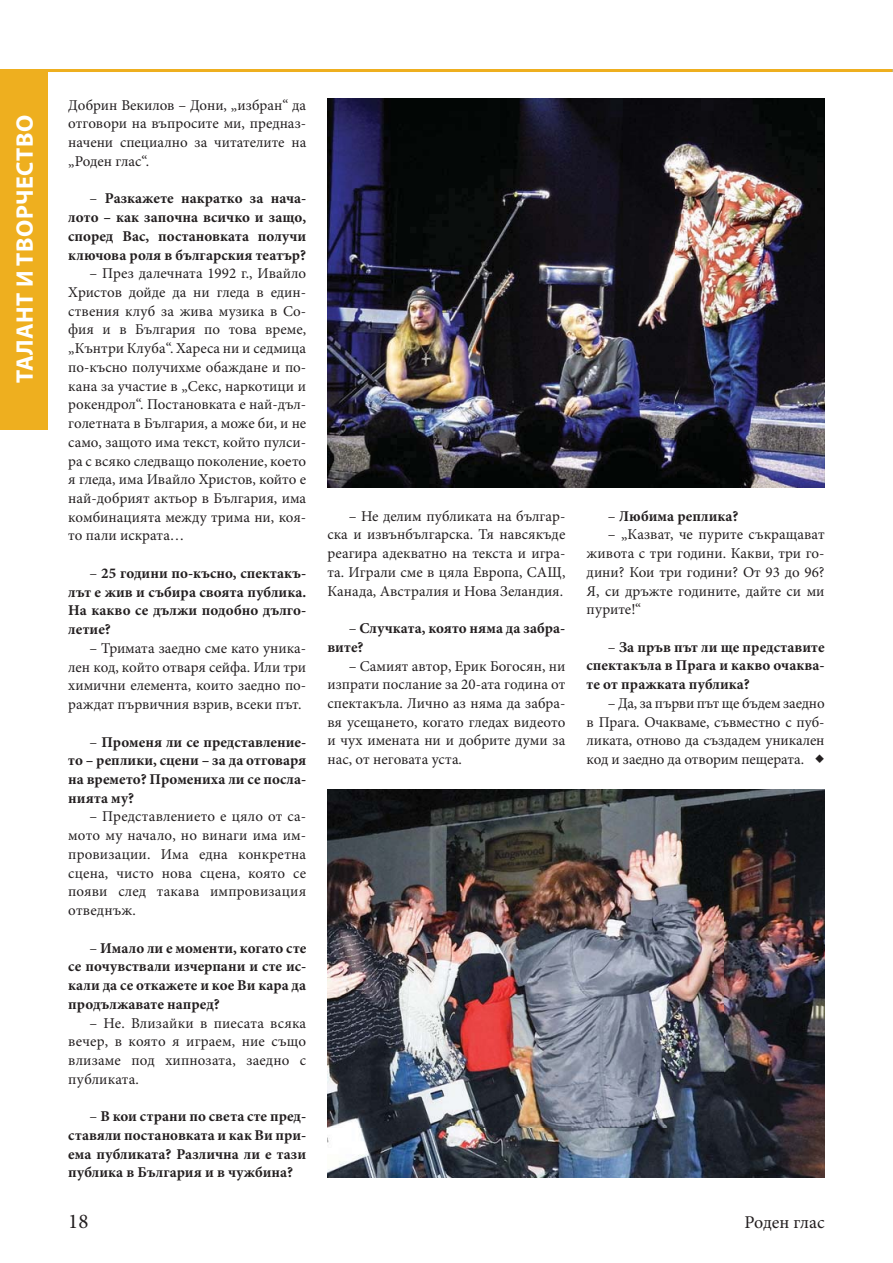
<style>
.page{position:relative;width:893px;height:1263px;background:#fff}
.page>*{position:absolute;margin:0;border:0;box-sizing:border-box;transform-origin:0 0}
.t1{font:700 24px "Myriad Pro";letter-spacing:.02em;color:#fff}
.t2{font:21px "Minion Pro";color:#231f20}
.t3{font:18px "Minion Pro";letter-spacing:-.005em;color:#231f20}
.t4{font:15px/18.8px "Minion Pro";color:#231f20;text-align:justify}
.t5{font:700 15px/18.8px "Minion Pro";color:#231f20;text-align:justify}
.s1{font-weight:400}
.s2{font-size:21px}
</style>
<div class="page">
<div style="left:0;top:69px;width:47px;height:360px;background:#eeaf1f"></div>
<img style="left:327px;top:789px;width:497px;height:389px">
<img style="left:327px;top:99px;width:497px;height:389px">
<hr style="left:0;top:69px;width:892px;height:3px;background:#eeaf1f">
<h1 class="t1" style="left:10px;top:383px;width:270px;rotate:-90deg">ТАЛАНТ И ТВОРЧЕСТВО</h1>
<p class="t4" style="left:68px;top:95px;width:239px">Добрин Векилов – Дони, „избран“ да отговори на въпросите ми, предназ&shy;начени специално за читателите на „Роден глас“.</p>
<p class="t5" style="left:68px;top:189px;width:239px;text-indent:21px"><span class="s1">–</span> Разкажете накратко за нача&shy;лото – как започна всичко и защо, според Вас, постановката получи ключова роля в българския театър?</p>
<p class="t4" style="left:68px;top:264px;width:239px;text-indent:21px">– През далечната 1992 г., Ивайло Христов дойде да ни гледа в един&shy;ствения клуб за жива музика в Со&shy;фия и в България по това време, „Кънтри Клуба“. Хареса ни и седмица по-късно получихме обаждане и по&shy;кана за участие в „Секс, наркотици и рокендрол“. Постановката е най-дъл&shy;голетната в България, а може би, и не само, защото има текст, който пулси&shy;ра с всяко следващо поколение, което я гледа, има Ивайло Христов, който е най-добрият актьор в България, има комбинацията между трима ни, коя&shy;то пали искрата…</p>
<p class="t5" style="left:68px;top:563px;width:239px;text-indent:21px"><span class="s1">–</span> 25 години по-късно, спектакъ&shy;лът е жив и събира своята публика.<br>На какво се дължи подобно дълго&shy;летие?</p>
<p class="t4" style="left:68px;top:638px;width:239px;text-indent:21px">– Тримата заедно сме като уника&shy;лен код, който отваря сейфа. Или три химични елемента, които заедно по&shy;раждат първичния взрив, всеки път.</p>
<p class="t5" style="left:68px;top:732px;width:239px;text-indent:21px"><span class="s1">–</span> Променя ли се представление&shy;то – реплики, сцени – за да отговаря на времето? Промениха ли се посла&shy;нията му?</p>
<p class="t4" style="left:68px;top:807px;width:239px;text-indent:21px">– Представлението е цяло от са&shy;мото му начало, но винаги има им&shy;провизации. Има една конкретна сцена, чисто нова сцена, която се появи след такава импровизация отведнъж.</p>
<p class="t5" style="left:68px;top:938px;width:239px;text-indent:21px"><span class="s1">–</span> Имало ли е моменти, когато сте се почувствали изчерпани и сте ис&shy;кали да се откажете и кое Ви кара да продължавате напред?</p>
<p class="t4" style="left:68px;top:1013px;width:239px;text-indent:21px">– Не. Влизайки в пиесата всяка вечер, в която я играем, ние също влизаме под хипнозата, заедно с публиката.</p>
<p class="t5" style="left:68px;top:1107px;width:239px;text-indent:21px"><span class="s1">–</span> В кои страни по света сте пред&shy;ставяли постановката и как Ви при&shy;ема публиката? Различна ли е тази публика в България и в чужбина?</p>
<p class="t4" style="left:327px;top:506px;width:239px;text-indent:21px">– Не делим публиката на българ&shy;ска и извънбългарска. Тя навсякъде реагира адекватно на текста и игра&shy;та. Играли сме в цяла Европа, САЩ, Канада, Австралия и Нова Зеландия.</p>
<p class="t5" style="left:327px;top:618px;width:239px;text-indent:21px"><span class="s1">–</span> Случката, която няма да забра&shy;вите?</p>
<p class="t4" style="left:327px;top:656px;width:239px;text-indent:21px">– Самият автор, Ерик Богосян, ни изпрати послание за 20-ата година от спектакъла. Лично аз няма да забра&shy;вя усещането, когато гледах видеото и чух имената ни и добрите думи за нас, от неговата уста.</p>
<p class="t5" style="left:608px;top:506px;width:132px"><span class="s1">–</span> Любима реплика?</p>
<p class="t4" style="left:587px;top:525px;width:239px;text-indent:21px">– „Казват, че пурите съкращават живота с три години. Какви, три го&shy;дини? Кои три години? От 93 до 96?<br>Я, си дръжте годините, дайте си ми пурите!“</p>
<p class="t5" style="left:587px;top:637px;width:239px;text-indent:21px"><span class="s1">–</span> За пръв път ли ще представите спектакъла в Прага и какво очаква&shy;те от пражката публика?</p>
<p class="t4" style="left:587px;top:693px;width:239px;text-indent:21px">– Да, за първи път ще бъдем заедно в Прага. Очакваме, съвместно с пуб&shy;ликата, отново да създадем уникален код и заедно да отворим пещерата. <span class="s2">◆</span></p>
<h2 class="t2" style="left:68px;top:1208px;width:22px">18</h2>
<p class="t3" style="left:745px;top:1211px;width:81px">Роден глас</p>
</div>
